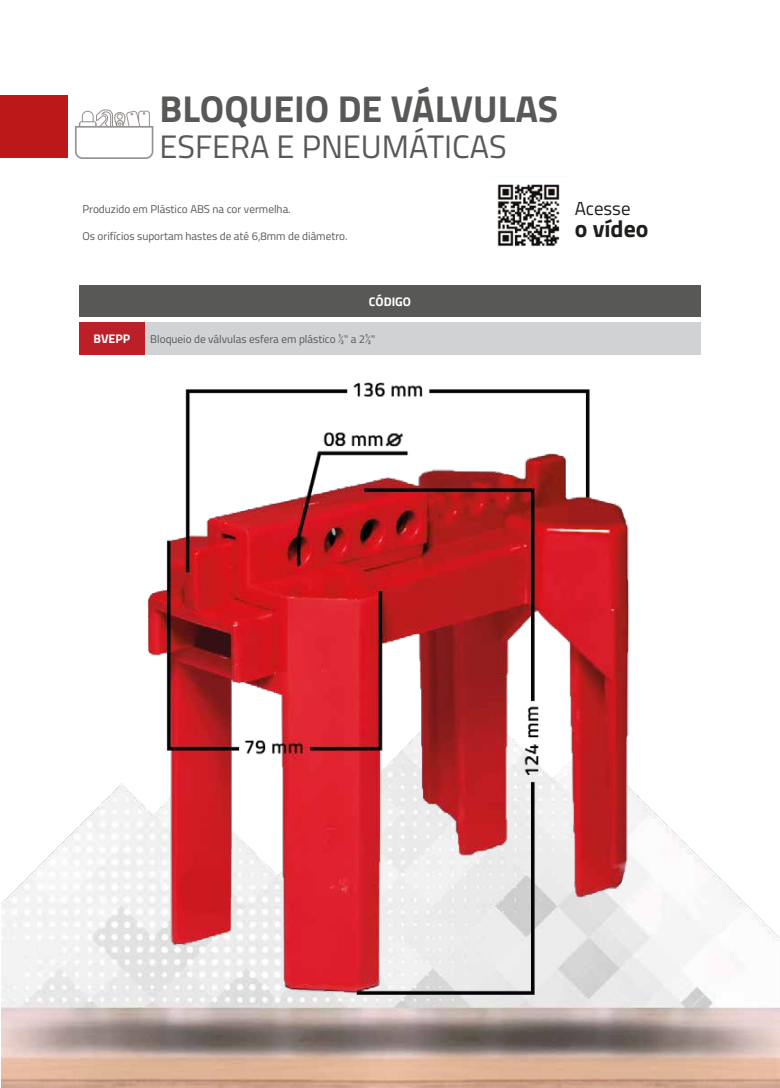
<style>
.page{position:relative;width:780px;height:1088px;background:#fff}
.page>*{position:absolute;margin:0;border:0;box-sizing:border-box;transform-origin:0 0}
.t1{font:700 37.5px "Titillium Web";color:#585857}
.t2{font:32.5px "Titillium Web";color:#585857}
.t3{font:700 23.75px "Titillium Web";color:#1d1d1b}
.t4{font:18.88px "Titillium Web";color:#1d1d1b}
.t5{font:700 12.5px "Titillium Web";color:#fff}
.t6{font:11.25px "Titillium Web";color:#585857}
</style>
<div class="page">
<img style="left:497px;top:184px;width:63px;height:63px">
<div style="left:0;top:95px;width:68px;height:62px;background:#bc181a"></div>
<svg style="left:75px;top:109px;width:78px;height:50px"></svg>
<img style="left:2px;top:884px;width:778px;height:204px">
<div style="left:79px;top:285px;width:621px;height:32px;background:#585857"></div>
<img style="left:21px;top:322px;width:738px;height:735px">
<h1 class="t1" style="left:160px;top:80px;width:400px">BLOQUEIO DE VÁLVULAS</h1>
<h2 class="t2" style="left:160px;top:123px;width:348px">ESFERA E PNEUMÁTICAS</h2>
<p class="t6" style="left:82px;top:200px;width:210px">Produzido em Plástico ABS na cor vermelha.</p>
<p class="t6" style="left:82px;top:227px;width:267px">Os orifícios suportam hastes de até 6,8mm de diâmetro.</p>
<h3 class="t4" style="left:574px;top:194px;width:57px">Acesse</h3>
<h3 class="t3" style="left:574px;top:211px;width:75px">o vídeo</h3>
<p class="t5" style="left:369px;top:292px;width:44px">CÓDIGO</p>
<p class="t5" style="left:94px;top:329px;width:38px">BVEPP</p>
<p class="t6" style="left:150px;top:331px;width:226px">Bloqueio de válvulas esfera em plástico ½" a 2½"</p>
</div>
